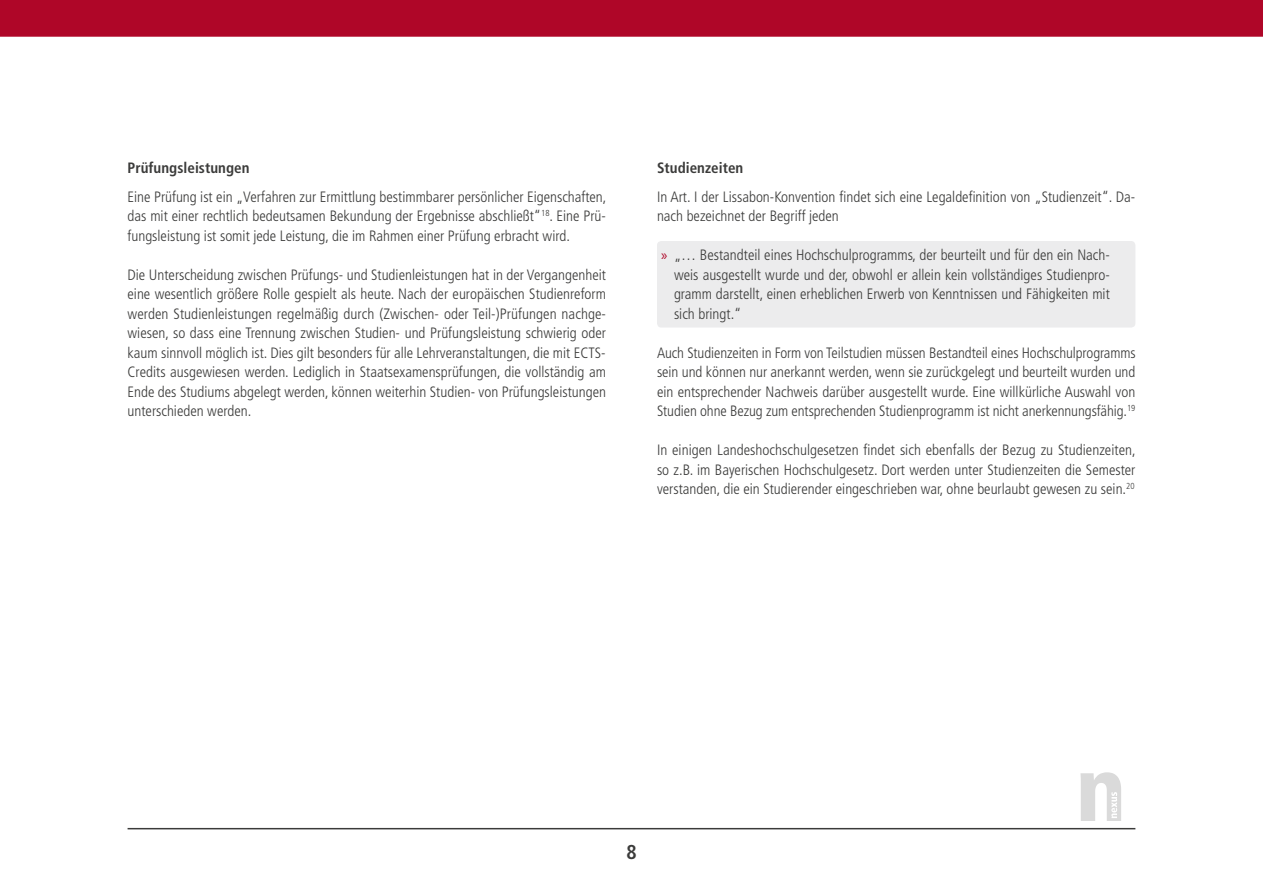
<style>
.page{position:relative;width:1263px;height:893px;background:#fff}
.page>*{position:absolute;margin:0;border:0;box-sizing:border-box;transform-origin:0 0}
.t1{font:700 condensed 21px "Frutiger Next Pro";color:#3b3b3a}
.t2{font:300 condensed 15px/19.5px "Frutiger";color:#3b3b3a;text-align:justify}
.t3{font:700 condensed 15px "Frutiger";letter-spacing:.005em;color:#3b3b3a}
.s1{font-family:"Myriad Pro";font-weight:400;font-stretch:normal;color:#af0628}
</style>
<div class="page">
<div style="left:657px;top:241px;width:478px;height:87px;background:#ececed;border-radius:4px"></div>
<svg style="left:1080px;top:772px;width:41px;height:49px"></svg>
<div style="left:0;top:0;width:1263px;height:37px;background:#af0628"></div>
<hr style="left:128px;top:828px;width:1007px;height:1px;background:#3b3b3a">
<p class="t3" style="left:128px;top:158px;width:123px">Prüfungsleistungen</p>
<p class="t2" style="left:128px;top:187px;width:480px">Eine Prüfung ist ein „Verfahren zur Ermittlung bestimmbarer persönlicher Eigenschaften, das mit einer rechtlich bedeutsamen Bekundung der Ergebnisse abschließt“<sup>18</sup>. Eine Prü&shy;fungsleistung ist somit jede Leistung, die im Rahmen einer Prüfung erbracht wird.</p>
<p class="t2" style="left:128px;top:265px;width:480px">Die Unterscheidung zwischen Prüfungs- und Studienleistungen hat in der Vergangenheit eine wesentlich größere Rolle gespielt als heute. Nach der europäischen Studienreform werden Studienleistungen regelmäßig durch (Zwischen- oder Teil-)Prüfungen nachge&shy;wiesen, so dass eine Trennung zwischen Studien- und Prüfungsleistung schwierig oder kaum sinnvoll möglich ist. Dies gilt besonders für alle Lehrveranstaltungen, die mit ECTS-Credits ausgewiesen werden. Lediglich in Staatsexamensprüfungen, die vollständig am Ende des Studiums abgelegt werden, können weiterhin Studien- von Prüfungsleistungen unterschieden werden.</p>
<p class="t3" style="left:657px;top:158px;width:88px">Studienzeiten</p>
<p class="t2" style="left:657px;top:187px;width:480px">In Art. I der Lissabon-Konvention findet sich eine Legaldefinition von „Studienzeit“. Da&shy;nach bezeichnet der Begriff jeden</p>
<p class="t2" style="left:674px;top:246px;width:437px;text-indent:-13px"><span class="s1">»</span> „… Bestandteil eines Hochschulprogramms, der beurteilt und für den ein Nach&shy;weis ausgestellt wurde und der, obwohl er allein kein vollständiges Studienpro&shy;gramm darstellt, einen erheblichen Erwerb von Kenntnissen und Fähigkeiten mit sich bringt.“</p>
<p class="t2" style="left:657px;top:343px;width:480px">Auch Studienzeiten in Form von Teilstudien müssen Bestandteil eines Hochschulprogramms sein und können nur anerkannt werden, wenn sie zurückgelegt und beurteilt wurden und ein entsprechender Nachweis darüber ausgestellt wurde. Eine willkürliche Auswahl von Studien ohne Bezug zum entsprechenden Studienprogramm ist nicht anerkennungsfähig.<sup>19</sup></p>
<p class="t2" style="left:657px;top:441px;width:480px">In einigen Landeshochschulgesetzen findet sich ebenfalls der Bezug zu Studienzeiten, so z.B. im Bayerischen Hochschulgesetz. Dort werden unter Studienzeiten die Semester verstanden, die ein Studierender eingeschrieben war, ohne beurlaubt gewesen zu sein.<sup>20</sup></p>
<h1 class="t1" style="left:626px;top:840px;width:12px">8</h1>
</div>
